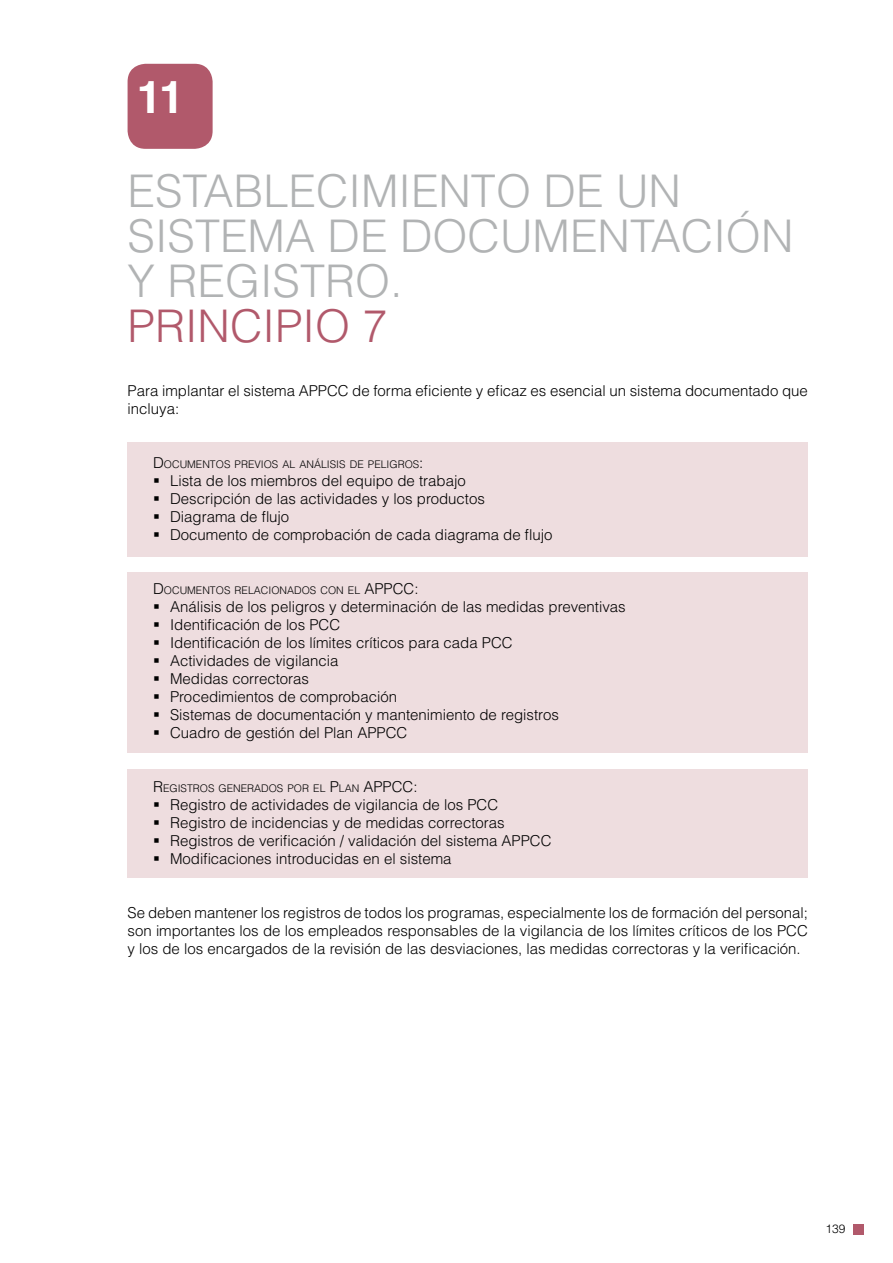
<style>
.page{position:relative;width:893px;height:1263px;background:#fff}
.page>*{position:absolute;margin:0;border:0;box-sizing:border-box;transform-origin:0 0}
.t1{font:300 45px/45px "Helvetica";color:#b1b3b4}
.t2{font:300 45px "Helvetica";color:#b1596b}
.t3{font:700 45px "Helvetica";color:#fff}
.t4{font:300 15px/18px "Helvetica";color:#000}
.t5{font:300 12px "Helvetica";color:#000}
.t6{font:300 10.5px "Helvetica";color:#000}
.s1{font-size:15px}
</style>
<div class="page">
<div style="left:853px;top:1224px;width:11px;height:11px;background:#b1596b"></div>
<div style="left:128px;top:442px;width:680px;height:114px;background:#eedddf"></div>
<div style="left:128px;top:572px;width:680px;height:181px;background:#eedddf"></div>
<div style="left:128px;top:770px;width:680px;height:108px;background:#eedddf"></div>
<div style="left:128px;top:64px;width:85px;height:85px;background:#b1596b;border-radius:18px"></div>
<h1 class="t3" style="left:137px;top:60px;width:49px">11</h1>
<h1 class="t1" style="left:128px;top:168px;width:667px">ESTABLECIMIENTO DE UN<br>SISTEMA DE DOCUMENTACIÓN<br>Y REGISTRO.</h1>
<h1 class="t2" style="left:128px;top:298px;width:262px">PRINCIPIO 7</h1>
<p class="t4" style="left:128px;top:382px;width:682px">Para implantar el sistema APPCC de forma eficiente y eficaz es esencial un sistema documentado que incluya:</p>
<p class="t6" style="left:153px;top:458px;width:272px"><span class="s1">D</span>OCUMENTOS PREVIOS AL ANÁLISIS DE PELIGROS<span class="s1">:</span></p>
<p class="t4" style="left:153px;top:472px;width:314px">▪ Lista de los miembros del equipo de trabajo</p>
<p class="t4" style="left:153px;top:490px;width:333px">▪ Descripción de las actividades y los productos</p>
<p class="t4" style="left:153px;top:508px;width:138px">▪ Diagrama de flujo</p>
<p class="t4" style="left:153px;top:526px;width:401px">▪ Documento de comprobación de cada diagrama de flujo</p>
<p class="t6" style="left:153px;top:584px;width:267px"><span class="s1">D</span>OCUMENTOS RELACIONADOS CON EL <span class="s1">APPCC</span> <span class="s1">:</span></p>
<p class="t4" style="left:153px;top:598px;width:474px">▪ Análisis de los peligros y determinación de las medidas preventivas</p>
<p class="t4" style="left:153px;top:616px;width:189px">▪ Identificación de los PCC</p>
<p class="t4" style="left:153px;top:634px;width:361px">▪ Identificación de los límites críticos para cada PCC</p>
<p class="t4" style="left:153px;top:652px;width:187px">▪ Actividades de vigilancia</p>
<p class="t4" style="left:153px;top:670px;width:157px">▪ Medidas correctoras</p>
<p class="t4" style="left:153px;top:688px;width:246px">▪ Procedimientos de comprobación</p>
<p class="t4" style="left:153px;top:706px;width:407px">▪ Sistemas de documentación y mantenimiento de registros</p>
<p class="t4" style="left:153px;top:724px;width:256px">▪ Cuadro de gestión del Plan APPCC</p>
<p class="t6" style="left:153px;top:782px;width:266px"><span class="s1">R</span> EGISTROS GENERADOS POR EL <span class="s1">P</span>LAN <span class="s1">APPCC</span> <span class="s1">:</span></p>
<p class="t4" style="left:153px;top:796px;width:347px">▪ Registro de actividades de vigilancia de los PCC</p>
<p class="t4" style="left:153px;top:814px;width:353px">▪ Registro de incidencias y de medidas correctoras</p>
<p class="t4" style="left:153px;top:832px;width:400px">▪ Registros de verificación / validación del sistema APPCC</p>
<p class="t4" style="left:153px;top:850px;width:300px">▪ Modificaciones introducidas en el sistema</p>
<p class="t4" style="left:128px;top:904px;width:682px;text-align:justify">Se deben mantener los registros de todos los programas, especialmente los de formación del personal; son importantes los de los empleados responsables de la vigilancia de los límites críticos de los PCC y los de los encargados de la revisión de las desviaciones, las medidas correctoras y la verificación.</p>
<p class="t5" style="left:825px;top:1221px;width:22px">139</p>
</div>
